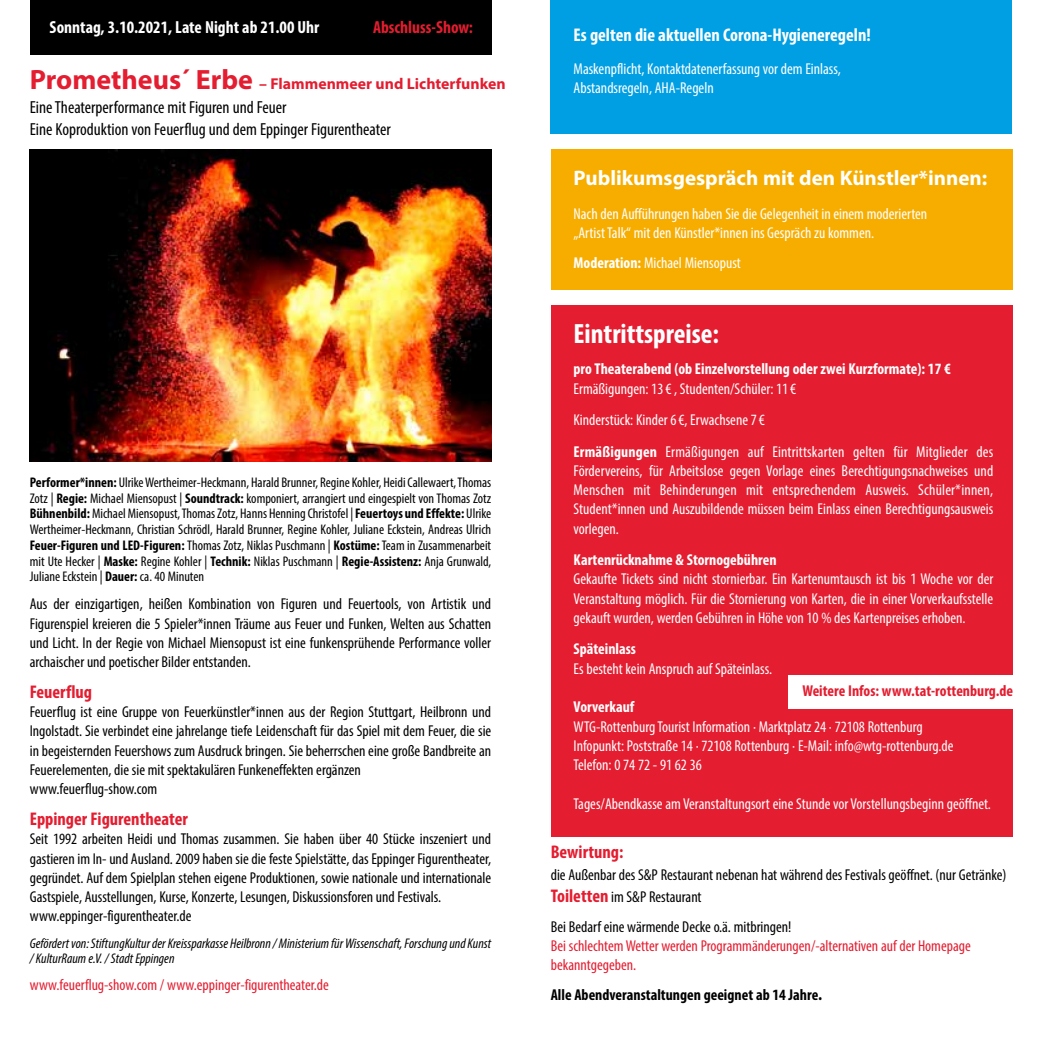
<style>
.page{position:relative;width:1042px;height:1042px;background:#fff}
.page>*{position:absolute;margin:0;border:0;box-sizing:border-box;transform-origin:0 0}
.t1{font:700 condensed 28px "Myriad Pro";color:#fff}
.t2{font:700 21px "Myriad Pro";color:#fff}
.t3{font:700 condensed 18.38px "Myriad Pro";color:#e41d30}
.t4{font:700 condensed 18.38px "Myriad Pro";color:#fff}
.t5{font:condensed 17.5px/21px "Myriad Pro";color:#000}
.t6{font:700 condensed 17.5px "Myriad Pro";color:#fff}
.t7{font:700 condensed 17.5px "Myriad Pro";color:#e41d30}
.t8{font:condensed 15.75px/19.2px "Myriad Pro";color:#000}
.t9{font:condensed 15.75px/19.2px "Myriad Pro";color:#fff}
.t10{font:condensed 15.75px/19.2px "Myriad Pro";color:#e41d30}
.t11{font:700 condensed 15.75px "Myriad Pro";color:#fff}
.t12{font:700 15.75px "Myriad Pro";color:#e41d30}
.t13{font:700 condensed 15.75px "Myriad Pro";color:#000}
.t14{font:700 condensed 15.75px "Myriad Pro";color:#e41d30}
.t15{font:condensed 14px/15.8px "Myriad Pro";color:#000;text-align:justify}
.t16{font:italic condensed 14px/15.8px "Myriad Pro";color:#000}
.s1{font-size:28px}
.s2{font-weight:700}
.s3{font-weight:700;font-size:18.38px;color:#e41d30}
.s4{font-size:17.5px}
</style>
<div class="page">
<div style="left:551px;top:0;width:461px;height:133px;background:#009fe4"></div>
<div style="left:551px;top:149px;width:461px;height:141px;background:#f7ad00"></div>
<div style="left:551px;top:305px;width:461px;height:532px;background:#e41d30"></div>
<img style="left:30px;top:149px;width:461px;height:312px">
<div style="left:30px;top:0;width:461px;height:55px;background:#000"></div>
<div style="left:789px;top:675px;width:224px;height:33px;background:#fff"></div>
<p class="t6" style="left:50px;top:16px;width:271px">Sonntag, 3.10.2021, Late Night ab 21.00 Uhr</p>
<p class="t12" style="left:30px;top:73px;width:477px"><span class="s1">Prometheus´ Erbe</span> – Flammenmeer und Lichterfunken</p>
<p class="t5" style="left:30px;top:97px;width:362px">Eine Theaterperformance mit Figuren und Feuer<br>Eine Koproduktion von Feuerflug und dem Eppinger Figurentheater</p>
<p class="t7" style="left:373px;top:16px;width:101px">Abschluss-Show:</p>
<p class="t15" style="left:30px;top:474px;width:463px"><span class="s2">Performer*innen:</span> Ulrike Wertheimer-Heckmann, Harald Brunner, Regine Kohler, Heidi Callewaert, Thomas Zotz | <span class="s2">Regie:</span> Michael Miensopust | <span class="s2">Soundtrack:</span> komponiert, arrangiert und eingespielt von Thomas Zotz <span class="s2">Bühnenbild:</span> Michael Miensopust, Thomas Zotz, Hanns Henning Christofel | <span class="s2">Feuertoys und Effekte:</span> Ulrike Wertheimer-Heckmann, Christian Schrödl, Harald Brunner, Regine Kohler, Juliane Eckstein, Andreas Ulrich <span class="s2">Feuer-Figuren und LED-Figuren:</span> Thomas Zotz, Niklas Puschmann | <span class="s2">Kostüme:</span> Team in Zusammenarbeit mit Ute Hecker | <span class="s2">Maske:</span> Regine Kohler | <span class="s2">Technik:</span> Niklas Puschmann | <span class="s2">Regie-Assistenz:</span> Anja Grunwald, Juliane Eckstein | <span class="s2">Dauer:</span> ca. 40 Minuten</p>
<p class="t8" style="left:30px;top:594px;width:463px;text-align:justify">Aus der einzigartigen, heißen Kombination von Figuren und Feuertools, von Artistik und Figurenspiel kreieren die 5 Spieler*innen Träume aus Feuer und Funken, Welten aus Schatten und Licht. In der Regie von Michael Miensopust ist eine funkensprühende Performance voller archaischer und poetischer Bilder entstanden.</p>
<p class="t3" style="left:30px;top:680px;width:64px">Feuerflug</p>
<p class="t8" style="left:30px;top:702px;width:463px">Feuerflug ist eine Gruppe von Feuerkünstler*innen aus der Region Stuttgart, Heilbronn und Ingolstadt. Sie verbindet eine jahrelange tiefe Leidenschaft für das Spiel mit dem Feuer, die sie in begeisternden Feuershows zum Ausdruck bringen. Sie beherrschen eine große Bandbreite an Feuerelementen, die sie mit spektakulären Funkeneffekten ergänzen www.feuerflug-show.com</p>
<p class="t3" style="left:30px;top:807px;width:160px">Eppinger Figurentheater</p>
<p class="t8" style="left:30px;top:829px;width:463px">Seit 1992 arbeiten Heidi und Thomas zusammen. Sie haben über 40 Stücke inszeniert und gastieren im In- und Ausland. 2009 haben sie die feste Spielstätte, das Eppinger Figurentheater, gegründet. Auf dem Spielplan stehen eigene Produktionen, sowie nationale und internationale Gastspiele, Ausstellungen, Kurse, Konzerte, Lesungen, Diskussionsforen und Festivals. www.eppinger-figurentheater.de</p>
<p class="t16" style="left:30px;top:935px;width:463px">Gefördert von: StiftungKultur der Kreissparkasse Heilbronn / Ministerium für Wissenschaft, Forschung und Kunst / KulturRaum e.V. / Stadt Eppingen</p>
<p class="t10" style="left:30px;top:974px;width:301px">www.feuerflug-show.com / www.eppinger-figurentheater.de</p>
<p class="t4" style="left:573px;top:23px;width:299px">Es gelten die aktuellen Corona-Hygieneregeln!</p>
<p class="t9" style="left:573px;top:59px;width:269px">Maskenpflicht, Kontaktdatenerfassung vor dem Einlass,<br>Abstandsregeln, AHA-Regeln</p>
<h2 class="t2" style="left:573px;top:164px;width:415px">Publikumsgespräch mit den Künstler*innen:</h2>
<p class="t9" style="left:573px;top:203px;width:355px">Nach den Aufführungen haben Sie die Gelegenheit in einem moderierten „Artist Talk“ mit den Künstler*innen ins Gespräch zu kommen.</p>
<p class="t9" style="left:573px;top:252px;width:169px"><span class="s2">Moderation:</span> Michael Miensopust</p>
<h1 class="t1" style="left:573px;top:316px;width:147px">Eintrittspreise:</h1>
<p class="t11" style="left:573px;top:359px;width:379px">pro Theaterabend (ob Einzelvorstellung oder zwei Kurzformate): 17 €</p>
<p class="t9" style="left:573px;top:372px;width:421px;line-height:31.5px">Ermäßigungen: 13€ , Studenten/Schüler: 11€<br>Kinderstück: Kinder 6€, Erwachsene 7€<br><span class="s2">Ermäßigungen</span> Ermäßigungen auf Eintrittskarten gelten für Mitglieder des</p>
<p class="t9" style="left:573px;top:461px;width:421px;text-align:justify">Fördervereins, für Arbeitslose gegen Vorlage eines Berechtigungsnachweises und Menschen mit Behinderungen mit entsprechendem Ausweis. Schüler*innen, Student*innen und Auszubildende müssen beim Einlass einen Berechtigungsausweis vorlegen.</p>
<p class="t11" style="left:573px;top:550px;width:205px">Kartenrücknahme &amp; Stornogebühren</p>
<p class="t9" style="left:573px;top:569px;width:421px;text-align:justify">Gekaufte Tickets sind nicht stornierbar. Ein Kartenumtausch ist bis 1 Woche vor der Veranstaltung möglich. Für die Stornierung von Karten, die in einer Vorverkaufsstelle gekauft wurden, werden Gebühren in Höhe von 10 % des Kartenpreises erhoben.</p>
<p class="t11" style="left:573px;top:639px;width:64px">Späteinlass</p>
<p class="t9" style="left:573px;top:659px;width:200px">Es besteht kein Anspruch auf Späteinlass.</p>
<p class="t11" style="left:573px;top:697px;width:62px">Vorverkauf</p>
<p class="t9" style="left:573px;top:716px;width:381px">WTG-Rottenburg Tourist Information · Marktplatz 24 · 72108 Rottenburg<br>Infopunkt: Poststraße 14 · 72108 Rottenburg · E-Mail: info@wtg-rottenburg.de<br>Telefon: 0 74 72 - 91 62 36</p>
<p class="t9" style="left:573px;top:793px;width:419px">Tages/Abendkasse am Veranstaltungsort eine Stunde vor Vorstellungsbeginn geöffnet.</p>
<p class="t3" style="left:551px;top:840px;width:74px">Bewirtung:</p>
<p class="t8" style="left:551px;top:863px;width:457px;line-height:22.1px">die Außenbar des S&amp;P Restaurant nebenan hat während des Festivals geöffnet. (nur Getränke)<br><span class="s3">Toiletten</span> im S&amp;P Restaurant</p>
<p class="t8" style="left:551px;top:916px;width:242px">Bei Bedarf eine wärmende Decke o.ä. mitbringen!</p>
<p class="t10" style="left:551px;top:936px;width:421px">Bei schlechtem Wetter werden Programmänderungen/-alternativen auf der Homepage bekanntgegeben.</p>
<p class="t13" style="left:551px;top:985px;width:273px">Alle Abendveranstaltungen geeignet ab 14 Jahre<span class="s4">.</span></p>
<p class="t14" style="left:802px;top:681px;width:212px">Weitere Infos: www.tat-rottenburg.de</p>
</div>
